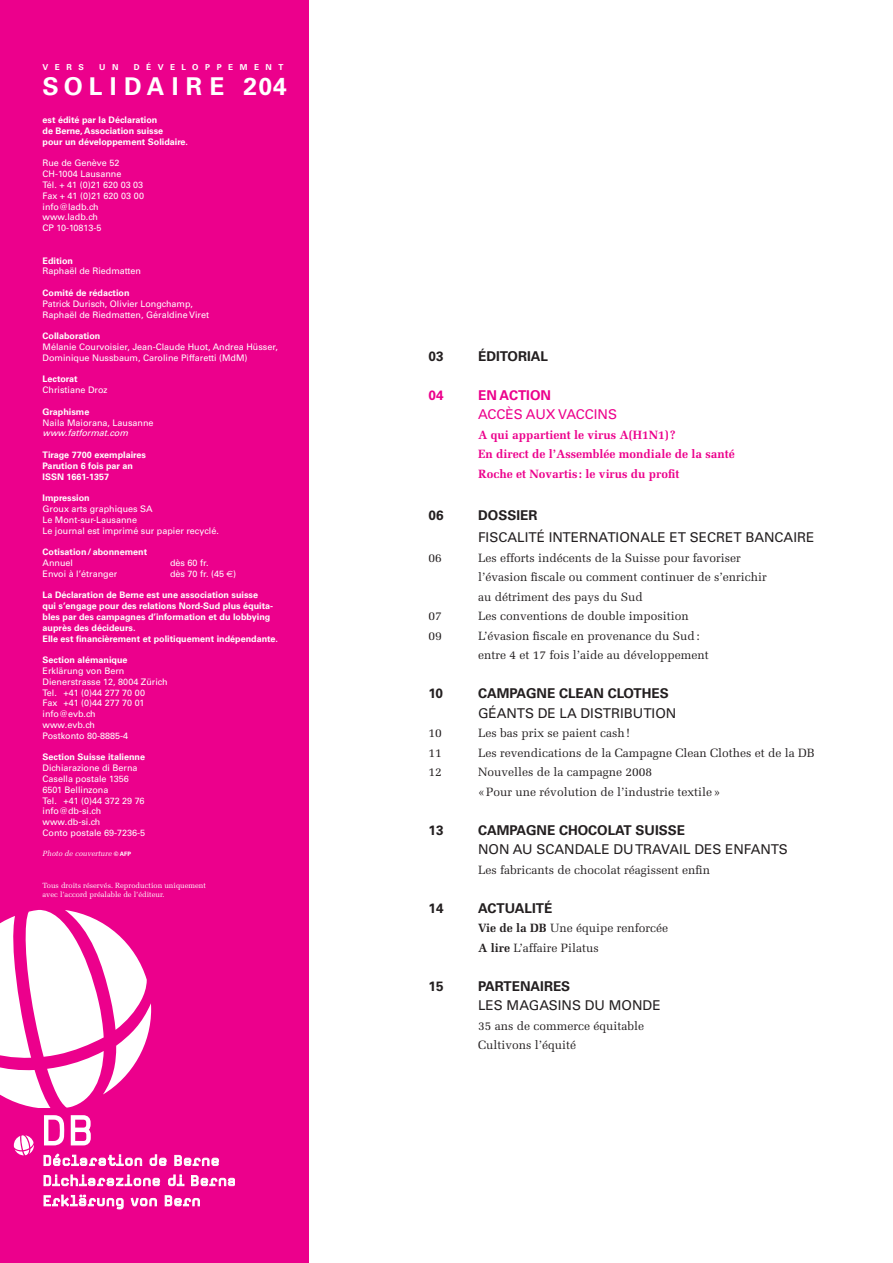
<style>
.page{position:relative;width:893px;height:1263px;background:#fff}
.page>*{position:absolute;margin:0;border:0;box-sizing:border-box;transform-origin:0 0}
.t1{font:700 24.45px "Univers";letter-spacing:.275em;color:#fff}
.t2{font:13.5px "Univers";color:#231f20}
.t3{font:700 13.5px "Univers";color:#231f20}
.t4{font:13.5px "Univers";color:#ec008c}
.t5{font:700 13.5px "Univers";color:#ec008c}
.t6{font:12px/19.5px "Melior LT";color:#231f20}
.t7{font:700 12px/19.5px "Melior LT";color:#ec008c}
.t8{font:9px/10.8px "Univers";color:#fff}
.t9{font:700 9px/10.8px "Univers";color:#fff}
.t10{font:italic 9px "Univers";color:#fff}
.t11{font:700 8.1px "Univers";letter-spacing:.8em;color:#fff}
.t12{font:7.5px/9px "Melior LT";color:#fff}
.t13{font:italic 7.5px "Melior LT";color:#fff}
.s1{font-family:"Euro Sans"}
.s2{font-family:"Univers";font-weight:700;font-style:normal;font-size:6px}
.s3{font-weight:700}
</style>
<div class="page">
<div style="left:0;top:0;width:308px;height:1263px;background:#ec008c"></div>
<svg style="left:0;top:909px;width:151px;height:199px"></svg>
<svg style="left:14px;top:1135px;width:20px;height:20px"></svg>
<svg style="left:44px;top:1115px;width:20px;height:30px"></svg>
<svg style="left:71px;top:1115px;width:20px;height:30px"></svg>
<svg style="left:44px;top:1154px;width:98px;height:11px"></svg>
<svg style="left:150px;top:1155px;width:16px;height:10px"></svg>
<svg style="left:175px;top:1155px;width:44px;height:10px"></svg>
<svg style="left:44px;top:1175px;width:116px;height:11px"></svg>
<svg style="left:168px;top:1175px;width:16px;height:11px"></svg>
<svg style="left:191px;top:1175px;width:44px;height:11px"></svg>
<svg style="left:44px;top:1195px;width:79px;height:14px"></svg>
<svg style="left:131px;top:1198px;width:26px;height:8px"></svg>
<svg style="left:165px;top:1195px;width:35px;height:11px"></svg>
<p class="t11" style="left:43px;top:64px;width:43px">VERS</p>
<p class="t11" style="left:99px;top:64px;width:21px">U N</p>
<p class="t11" style="left:134px;top:64px;width:151px">DÉVELOPPEMENT</p>
<h1 class="t1" style="left:43px;top:78px;width:246px">SOLIDAIRE 204</h1>
<p class="t9" style="left:43px;top:115px;width:147px">est édité par la Déclaration<br>de Berne, Association suisse<br>pour un développement Solidaire.</p>
<p class="t8" style="left:43px;top:159px;width:103px">Rue de Genève 52<br>CH-1004 Lausanne<br>Tél. + 41 (0)21 620 03 03<br>Fax + 41 (0)21 620 03 00 info@ladb.ch www.ladb.ch<br>CP 10-10813-5</p>
<p class="t9" style="left:43px;top:256px;width:32px">Edition</p>
<p class="t8" style="left:43px;top:267px;width:100px">Raphaël de Riedmatten</p>
<p class="t9" style="left:43px;top:288px;width:89px">Comité de rédaction</p>
<p class="t8" style="left:43px;top:299px;width:168px">Patrick Durisch, Olivier Longchamp,<br>Raphaël de Riedmatten, Géraldine Viret</p>
<p class="t9" style="left:43px;top:331px;width:59px">Collaboration</p>
<p class="t8" style="left:43px;top:342px;width:237px">Mélanie Courvoisier, Jean-Claude Huot, Andrea Hüsser,<br>Dominique Nussbaum, Caroline Piffaretti (MdM)</p>
<p class="t9" style="left:43px;top:375px;width:37px">Lectorat</p>
<p class="t8" style="left:43px;top:385px;width:67px">Christiane Droz</p>
<p class="t9" style="left:43px;top:407px;width:48px">Graphisme</p>
<p class="t8" style="left:43px;top:418px;width:113px">Naila Maiorana, Lausanne</p>
<p class="t10" style="left:43px;top:430px;width:89px">www.fatformat.com</p>
<p class="t9" style="left:43px;top:450px;width:105px">Tirage 7700 exemplaires<br>Parution 6 fois par an<br>ISSN 1661-1357</p>
<p class="t9" style="left:43px;top:493px;width:49px">Impression</p>
<p class="t8" style="left:43px;top:504px;width:178px">Groux arts graphiques SA<br>Le Mont-sur-Lausanne<br>Le journal est imprimé sur papier recyclé.</p>
<p class="t9" style="left:43px;top:547px;width:106px">Cotisation / abonnement</p>
<p class="t8" style="left:43px;top:558px;width:32px">Annuel</p>
<p class="t8" style="left:170px;top:558px;width:40px">dès 60 fr.</p>
<p class="t8" style="left:43px;top:569px;width:76px">Envoi à l’étranger</p>
<p class="t8" style="left:170px;top:569px;width:68px">dès 70 fr. (45 <span class="s1">€</span>)</p>
<p class="t9" style="left:43px;top:591px;width:237px">La Déclaration de Berne est une association suisse<br>qui s’engage pour des relations Nord-Sud plus équita&shy;bles par des campagnes d’information et du lobbying auprès des décideurs.<br>Elle est financièrement et politiquement indépendante.</p>
<p class="t9" style="left:43px;top:655px;width:87px">Section alémanique</p>
<p class="t8" style="left:43px;top:666px;width:127px">Erklärung von Bern<br>Dienerstrasse 12, 8004 Zürich<br>Tel. +41 (0)44 277 70 00<br>Fax +41 (0)44 277 70 01 info@evb.ch<br>www.evb.ch<br>Postkonto 80-8885-4</p>
<p class="t9" style="left:43px;top:753px;width:104px">Section Suisse italienne</p>
<p class="t8" style="left:43px;top:763px;width:104px">Dichiarazione di Berna<br>Casella postale 1356<br>6501 Bellinzona<br>Tel. +41 (0)44 372 29 76 info@db-si.ch www.db-si.ch<br>Conto postale 69-7236-5</p>
<p class="t13" style="left:43px;top:849px;width:90px">Photo de couverture <span class="s2">© AFP</span></p>
<p class="t12" style="left:43px;top:881px;width:165px">Tous droits réservés. Reproduction uniquement avec l’accord préalable de l’éditeur.</p>
<h2 class="t3" style="left:429px;top:351px;width:17px">03</h2>
<h2 class="t3" style="left:478px;top:351px;width:71px">ÉDITORIAL</h2>
<h2 class="t5" style="left:429px;top:390px;width:17px">04</h2>
<h2 class="t5" style="left:478px;top:390px;width:74px">EN ACTION</h2>
<h2 class="t4" style="left:478px;top:409px;width:140px">ACCÈS AUX VACCINS</h2>
<h3 class="t7" style="left:478px;top:425px;width:258px">A qui appartient le virus A(H1N1) ?<br>En direct de l’Assemblée mondiale de la santé<br>Roche et Novartis : le virus du profit</h3>
<h2 class="t3" style="left:429px;top:510px;width:17px">06</h2>
<h2 class="t3" style="left:478px;top:510px;width:61px">DOSSIER</h2>
<h2 class="t2" style="left:478px;top:532px;width:338px">FISCALITÉ INTERNATIONALE ET SECRET BANCAIRE</h2>
<h3 class="t6" style="left:429px;top:548px;width:15px">06</h3>
<h3 class="t6" style="left:478px;top:548px;width:290px">Les efforts indécents de la Suisse pour favoriser l’évasion fiscale ou comment continuer de s’enrichir au détriment des pays du Sud</h3>
<h3 class="t6" style="left:429px;top:607px;width:15px">07</h3>
<h3 class="t6" style="left:478px;top:607px;width:212px">Les conventions de double imposition</h3>
<h3 class="t6" style="left:429px;top:626px;width:15px">09</h3>
<h3 class="t6" style="left:478px;top:626px;width:232px">L’évasion fiscale en provenance du Sud : entre 4 et 17 fois l’aide au développement</h3>
<h2 class="t3" style="left:429px;top:688px;width:16px">10</h2>
<h2 class="t3" style="left:478px;top:688px;width:192px">CAMPAGNE CLEAN CLOTHES</h2>
<h2 class="t2" style="left:478px;top:708px;width:200px">GÉANTS DE LA DISTRIBUTION</h2>
<h3 class="t6" style="left:429px;top:724px;width:15px">10</h3>
<h3 class="t6" style="left:478px;top:724px;width:154px">Les bas prix se paient cash !</h3>
<h3 class="t6" style="left:429px;top:743px;width:15px">11</h3>
<h3 class="t6" style="left:478px;top:743px;width:338px">Les revendications de la Campagne Clean Clothes et de la DB</h3>
<h3 class="t6" style="left:429px;top:763px;width:15px">12</h3>
<h3 class="t6" style="left:478px;top:763px;width:244px">Nouvelles de la campagne 2008<br>« Pour une révolution de l’industrie textile »</h3>
<h2 class="t3" style="left:429px;top:825px;width:17px">13</h2>
<h2 class="t3" style="left:478px;top:825px;width:208px">CAMPAGNE CHOCOLAT SUISSE</h2>
<h2 class="t2" style="left:478px;top:844px;width:311px">NON AU SCANDALE DU TRAVAIL DES ENFANTS</h2>
<h3 class="t6" style="left:478px;top:860px;width:233px">Les fabricants de chocolat réagissent enfin</h3>
<h2 class="t3" style="left:429px;top:903px;width:17px">14</h2>
<h2 class="t3" style="left:478px;top:903px;width:76px">ACTUALITÉ</h2>
<h3 class="t6" style="left:478px;top:919px;width:192px"><span class="s3">Vie de la DB</span> Une équipe renforcée<br><span class="s3">A lire</span> L’affaire Pilatus</h3>
<h2 class="t3" style="left:429px;top:981px;width:17px">15</h2>
<h2 class="t3" style="left:478px;top:981px;width:94px">PARTENAIRES</h2>
<h2 class="t2" style="left:478px;top:1000px;width:184px">LES MAGASINS DU MONDE</h2>
<h3 class="t6" style="left:478px;top:1016px;width:168px">35 ans de commerce équitable<br>Cultivons l’équité</h3>
</div>
